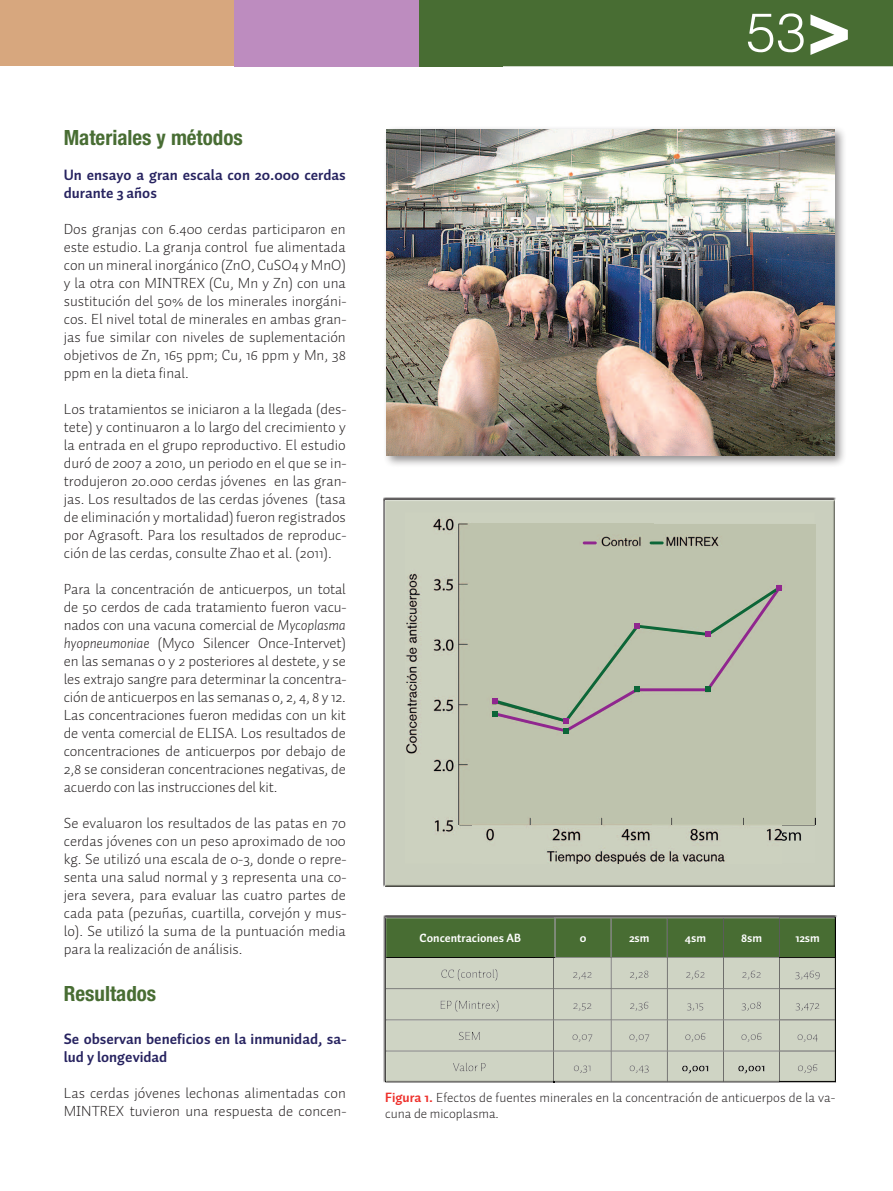
<style>
.page{position:relative;width:893px;height:1191px;background:#fff}
.page>*{position:absolute;margin:0;border:0;box-sizing:border-box;transform-origin:0 0}
.t1{font:700 86.55px "Helvetica";color:#fff}
.t2{font:300 54px "Helvetica";color:#fff}
.t3{font:700 condensed 21px "Helvetica Neue";color:#486d33}
.t4{font:300 15px/18px "Auto 1";color:#231f20;text-align:justify}
.t5{font:700 15px/18px "Auto 1";color:#272360}
.t6{font:300 13.5px/16.2px "Auto 1";color:#231f20}
.t7{font:700 12px "Auto 1";color:#fff}
.s1{font-style:italic}
.s2{font-weight:700;color:#ee2f2a}
</style>
<div class="page">
<div style="left:0;top:0;width:264px;height:66px;background:#d7a77e"></div>
<div style="left:503px;top:0;width:390px;height:66px;background:#486d33"></div>
<div style="left:234px;top:0;width:191px;height:66px;background:#bd8cbf"></div>
<div style="left:419px;top:0;width:84px;height:66px;background:#486d33"></div>
<div style="left:383px;top:125px;width:464px;height:343px;background:#231f20;opacity:.5"></div>
<img style="left:387px;top:129px;width:448px;height:326px">
<div style="left:383px;top:916px;width:456px;height:168px;background:#231f20;opacity:.75"></div>
<div style="left:383px;top:498px;width:454px;height:391px;background:#231f20;opacity:.75"></div>
<h2 class="t2" style="left:746px;top:-1px;width:62px">53</h2>
<h1 class="t1" style="left:886px;top:9px;width:52px;rotate:90deg">^</h1>
<h3 class="t3" style="left:64px;top:125px;width:181px">Materiales y métodos</h3>
<p class="t5" style="left:64px;top:166px;width:284px">Un ensayo a gran escala con 20.000 cerdas durante 3 años</p>
<p class="t4" style="left:64px;top:220px;width:284px">Dos granjas con 6.400 cerdas participaron en este estudio. La granja control fue alimentada con un mineral inorgánico (ZnO, CuSO4 y MnO) y la otra con MINTREX (Cu, Mn y Zn) con una sustitución del 50% de los minerales inorgáni&shy;cos. El nivel total de minerales en ambas gran&shy;jas fue similar con niveles de suplementación objetivos de Zn, 165 ppm; Cu, 16 ppm y Mn, 38 ppm en la dieta final.</p>
<p class="t4" style="left:64px;top:400px;width:284px">Los tratamientos se iniciaron a la llegada (des&shy;tete) y continuaron a lo largo del crecimiento y la entrada en el grupo reproductivo. El estudio duró de 2007 a 2010, un periodo en el que se in&shy;trodujeron 20.000 cerdas jóvenes en las gran&shy;jas. Los resultados de las cerdas jóvenes (tasa de eliminación y mortalidad) fueron registrados por Agrasoft. Para los resultados de reproduc&shy;ción de las cerdas, consulte Zhao et al. (2011).</p>
<p class="t4" style="left:64px;top:580px;width:284px">Para la concentración de anticuerpos, un total de 50 cerdos de cada tratamiento fueron vacu&shy;nados con una vacuna comercial de <span class="s1">Mycoplasma hyopneumoniae</span> (Myco Silencer Once-Intervet) en las semanas 0 y 2 posteriores al destete, y se les extrajo sangre para determinar la concentra&shy;ción de anticuerpos en las semanas 0, 2, 4, 8 y 12.<br>Las concentraciones fueron medidas con un kit de venta comercial de ELISA. Los resultados de concentraciones de anticuerpos por debajo de 2,8 se consideran concentraciones negativas, de acuerdo con las instrucciones del kit.</p>
<p class="t4" style="left:64px;top:814px;width:284px">Se evaluaron los resultados de las patas en 70 cerdas jóvenes con un peso aproximado de 100 kg. Se utilizó una escala de 0-3, donde 0 repre&shy;senta una salud normal y 3 representa una co&shy;jera severa, para evaluar las cuatro partes de cada pata (pezuñas, cuartilla, corvejón y mus&shy;lo). Se utilizó la suma de la puntuación media para la realización de análisis.</p>
<h3 class="t3" style="left:64px;top:980px;width:94px">Resultados</h3>
<p class="t5" style="left:64px;top:1030px;width:284px">Se observan beneficios en la inmunidad, sa&shy;lud y longevidad</p>
<p class="t4" style="left:64px;top:1084px;width:284px">Las cerdas jóvenes lechonas alimentadas con<br>MINTREX tuvieron una respuesta de concen-</p>
<p class="t6" style="left:385px;top:1089px;width:452px"><span class="s2">Figura 1.</span> Efectos de fuentes minerales en la concentración de anticuerpos de la va&shy;cuna de micoplasma.</p>
<p class="t7" style="left:420px;top:930px;width:103px">Concentraciones AB</p>
<p class="t7" style="left:580px;top:930px;width:8px">0</p>
<p class="t7" style="left:629px;top:930px;width:22px">2sm</p>
<p class="t7" style="left:685px;top:930px;width:23px">4sm</p>
<p class="t7" style="left:741px;top:930px;width:22px">8sm</p>
<p class="t7" style="left:795px;top:930px;width:26px">12sm</p>
</div>
